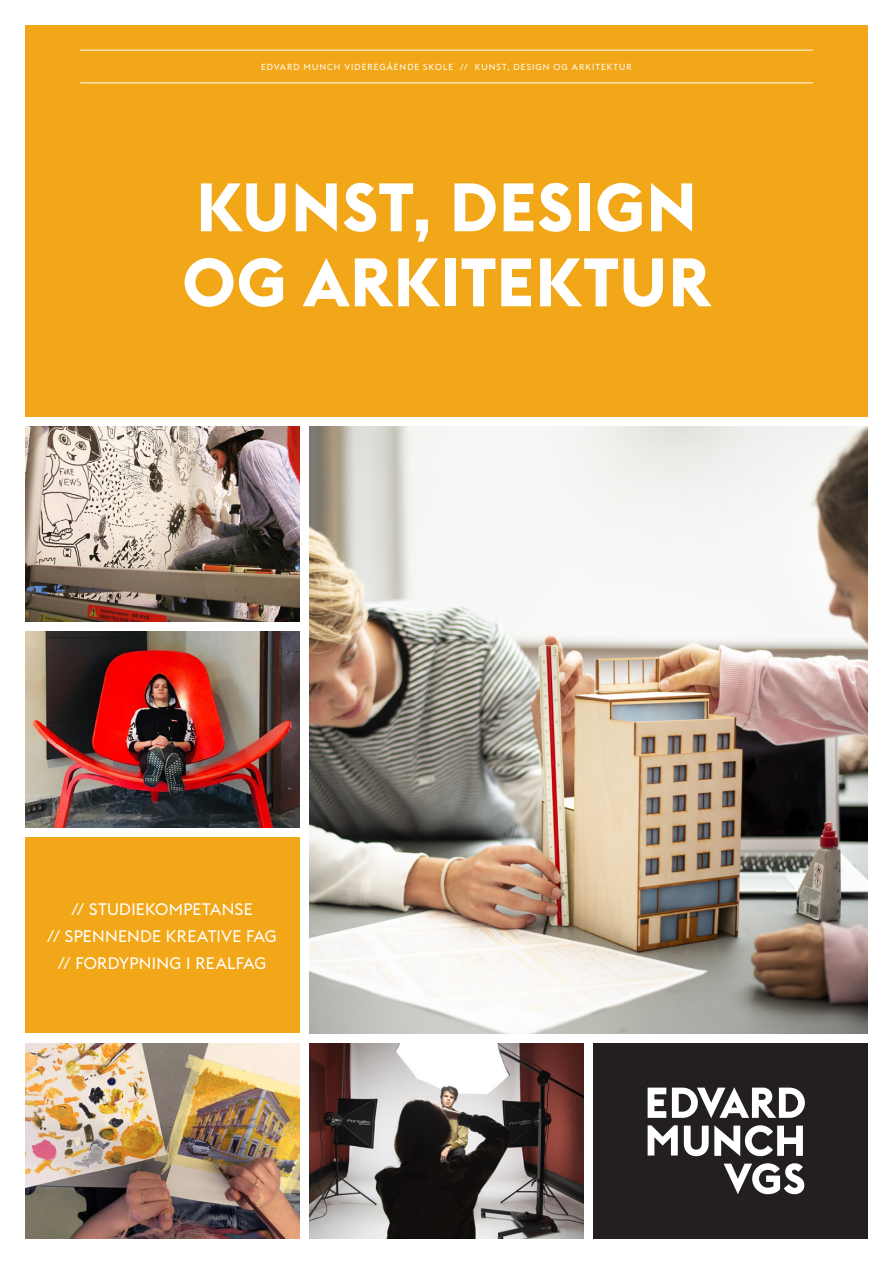
<style>
.page{position:relative;width:893px;height:1263px;background:#fff}
.page>*{position:absolute;margin:0;border:0;box-sizing:border-box;transform-origin:0 0}
.Tittel{font:700 67.5px/75px "Euclid BP";letter-spacing:.02em;color:#fff}
.Tittel-2{font:16.5px/27px "Euclid Flex";letter-spacing:.015em;color:#fff;text-align:center}
.Brødtekst{font:8.7px "Euclid Flex";letter-spacing:.115em;color:#fff}
</style>
<div class="page">
<img style="left:25px;top:426px;width:274px;height:196px">
<img style="left:25px;top:632px;width:274px;height:195px">
<img style="left:25px;top:1043px;width:274px;height:196px">
<img style="left:309px;top:1043px;width:275px;height:196px">
<div style="left:25px;top:837px;width:274px;height:196px;background:#f1a717"></div>
<img style="left:309px;top:426px;width:559px;height:607px">
<div style="left:25px;top:25px;width:843px;height:391px;background:#f1a717"></div>
<div style="left:594px;top:1043px;width:274px;height:196px;background:#231f20"></div>
<svg style="left:648px;top:1087px;width:18px;height:31px"></svg>
<svg style="left:672px;top:1087px;width:133px;height:31px"></svg>
<svg style="left:648px;top:1125px;width:30px;height:30px"></svg>
<svg style="left:684px;top:1125px;width:119px;height:31px"></svg>
<svg style="left:724px;top:1163px;width:80px;height:31px"></svg>
<hr style="left:80px;top:50px;width:733px;height:1px;background:#fff">
<hr style="left:80px;top:83px;width:733px;height:1px;background:#fff">
<p class="Brødtekst" style="left:261px;top:62px;width:372px">EDVARD MUNCH VIDEREGÅENDE SKOLE // KUNST, DESIGN OG ARKITEKTUR</p>
<p class="Tittel" style="left:182px;top:169px;width:530px">KUNST, DESIGN<br>OG ARKITEKTUR</p>
<p class="Tittel-2" style="left:71px;top:896px;width:183px">// STUDIEKOMPETANSE</p>
<p class="Tittel-2" style="left:47px;top:923px;width:231px">// SPENNENDE KREATIVE FAG // FORDYPNING I REALFAG</p>
</div>
